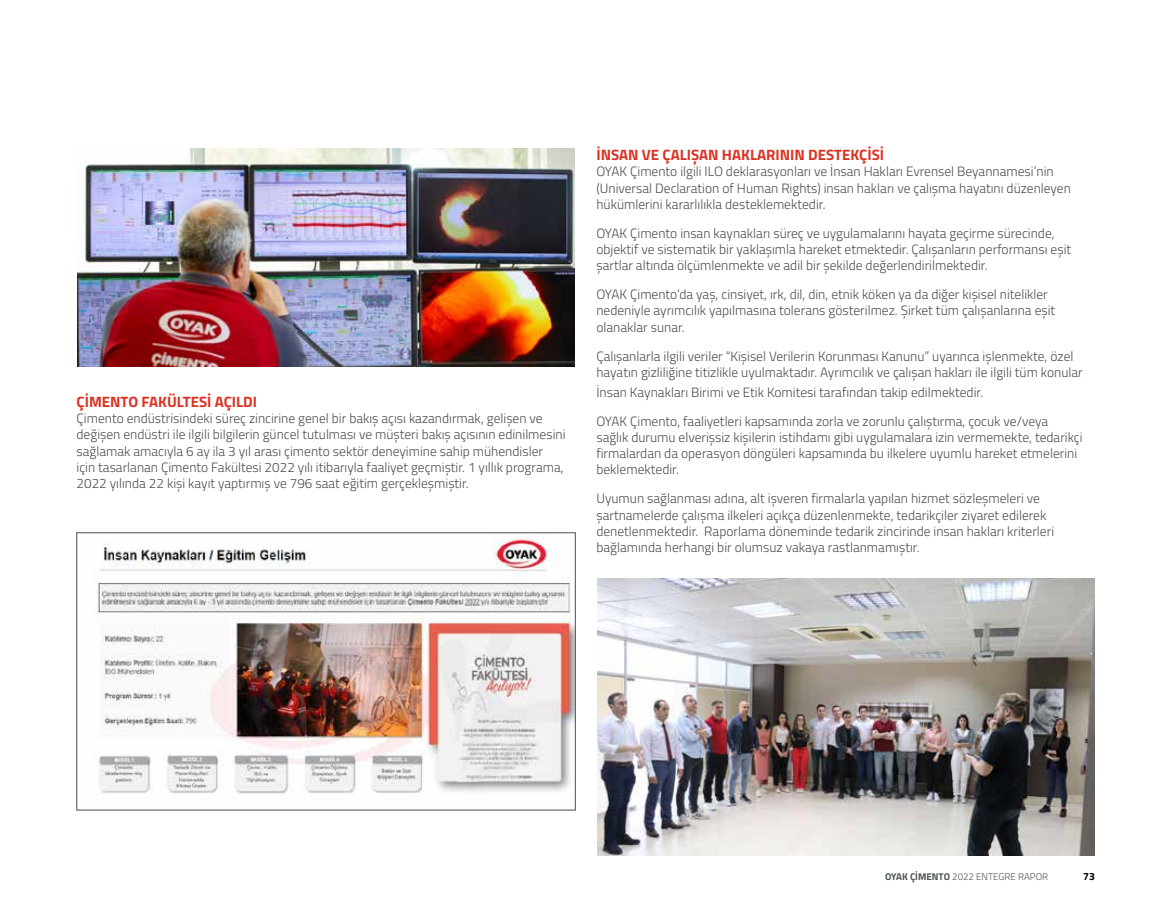
<style>
.page{position:relative;width:1149px;height:915px;background:#fff}
.page>*{position:absolute;margin:0;border:0;box-sizing:border-box;transform-origin:0 0}
.t1{font:700 15px "Titillium";color:#db3222}
.t2{font:300 13.5px/16.2px "Titillium";color:#4d4d4f}
.t3{font:700 10.5px "Titillium";color:#000}
.t4{font:300 9.75px "Titillium";color:#4e5456}
.s1{font-weight:700}
</style>
<div class="page">
<img style="left:77px;top:149px;width:497px;height:217px">
<img style="left:597px;top:578px;width:497px;height:277px">
<img style="left:97px;top:534px;width:476px;height:260px">
<div style="left:77px;top:532px;width:498px;height:278px;border:1px solid #4d4d4f"></div>
<p class="t1" style="left:77px;top:390px;width:182px">ÇİMENTO FAKÜLTESİ AÇILDI</p>
<p class="t2" style="left:77px;top:409px;width:490px">Çimento endüstrisindeki süreç zincirine genel bir bakış açısı kazandırmak, gelişen ve değişen endüstri ile ilgili bilgilerin güncel tutulması ve müşteri bakış açısının edinilmesini sağlamak amacıyla 6 ay ila 3 yıl arası çimento sektör deneyimine sahip mühendisler<br>için tasarlanan Çimento Fakültesi 2022 yılı itibarıyla faaliyet geçmiştir. 1 yıllık programa, 2022 yılında 22 kişi kayıt yaptırmış ve 796 saat eğitim gerçekleşmiştir.</p>
<p class="t1" style="left:596px;top:143px;width:289px">İNSAN VE ÇALIŞAN HAKLARININ DESTEKÇİSİ</p>
<p class="t2" style="left:596px;top:163px;width:476px">OYAK Çimento ilgili ILO deklarasyonları ve İnsan Hakları Evrensel Beyannamesi’nin (Universal Declaration of Human Rights) insan hakları ve çalışma hayatını düzenleyen hükümlerini kararlılıkla desteklemektedir.</p>
<p class="t2" style="left:596px;top:224px;width:476px">OYAK Çimento insan kaynakları süreç ve uygulamalarını hayata geçirme sürecinde, objektif ve sistematik bir yaklaşımla hareket etmektedir. Çalışanların performansı eşit şartlar altında ölçümlenmekte ve adil bir şekilde değerlendirilmektedir.</p>
<p class="t2" style="left:596px;top:286px;width:460px">OYAK Çimento’da yaş, cinsiyet, ırk, dil, din, etnik köken ya da diğer kişisel nitelikler nedeniyle ayrımcılık yapılmasına tolerans gösterilmez. Şirket tüm çalışanlarına eşit olanaklar sunar.</p>
<p class="t2" style="left:596px;top:347px;width:488px">Çalışanlarla ilgili veriler “Kişisel Verilerin Korunması Kanunu” uyarınca işlenmekte, özel hayatın gizliliğine titizlikle uyulmaktadır. Ayrımcılık ve çalışan hakları ile ilgili tüm konular</p>
<p class="t2" style="left:596px;top:376px;width:453px;line-height:29px">İnsan Kaynakları Birimi ve Etik Komitesi tarafından takip edilmektedir.<br>OYAK Çimento, faaliyetleri kapsamında zorla ve zorunlu çalıştırma, çocuk ve/veya</p>
<p class="t2" style="left:596px;top:428px;width:487px">sağlık durumu elverişsiz kişilerin istihdamı gibi uygulamalara izin vermemekte, tedarikçi firmalardan da operasyon döngüleri kapsamında bu ilkelere uyumlu hareket etmelerini beklemektedir.</p>
<p class="t2" style="left:596px;top:489px;width:459px">Uyumun sağlanması adına, alt işveren firmalarla yapılan hizmet sözleşmeleri ve şartnamelerde çalışma ilkeleri açıkça düzenlenmekte, tedarikçiler ziyaret edilerek denetlenmektedir. Raporlama döneminde tedarik zincirinde insan hakları kriterleri bağlamında herhangi bir olumsuz vakaya rastlanmamıştır.</p>
<p class="t4" style="left:884px;top:868px;width:164px"><span class="s1">OYAK ÇİMENTO</span> 2022 ENTEGRE RAPOR</p>
<p class="t3" style="left:1082px;top:868px;width:13px">73</p>
</div>
